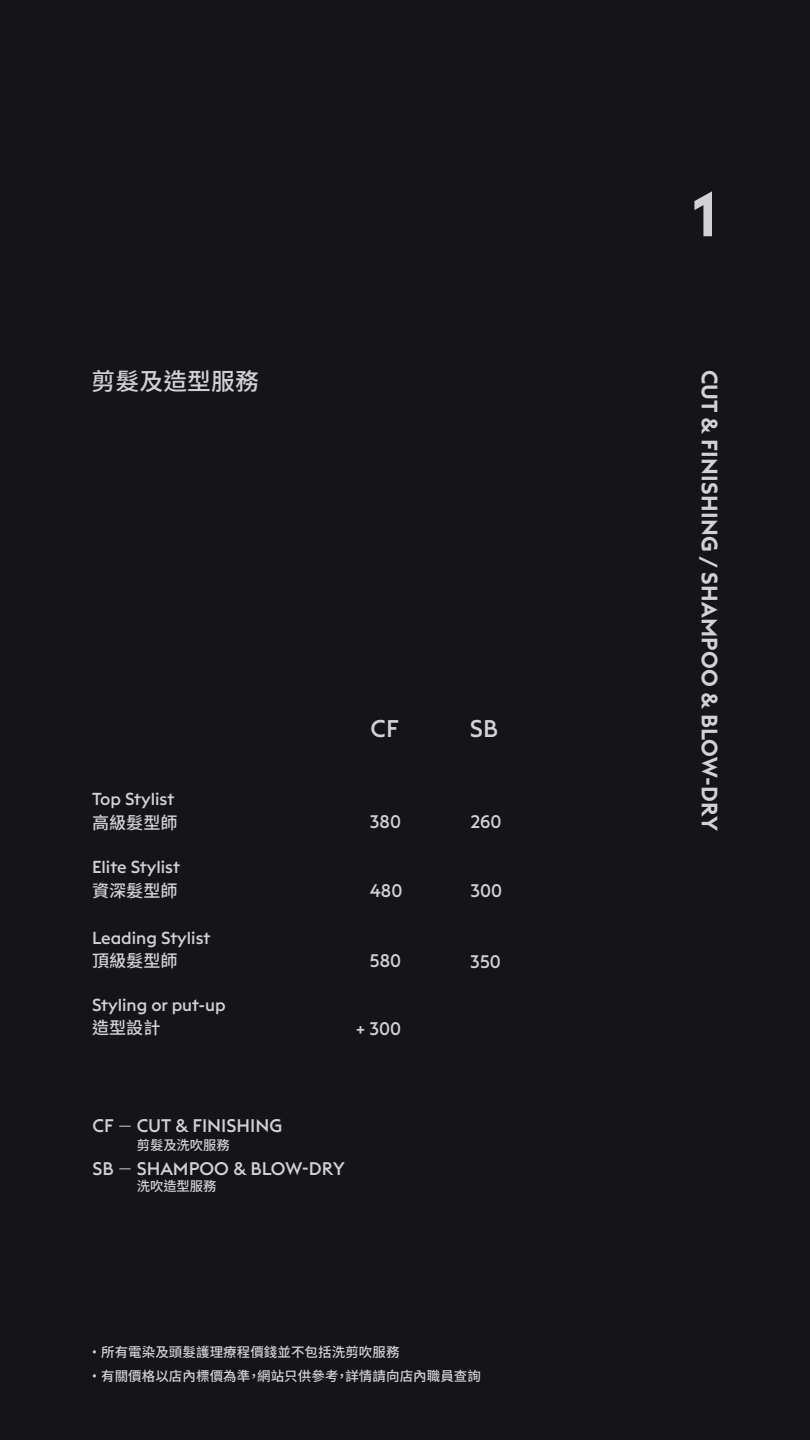
<style>
.page{position:relative;width:810px;height:1440px;background:#151419}
.page>*{position:absolute;margin:0;border:0;box-sizing:border-box;transform-origin:0 0}
.t1{font:600 62.25px "Euclid Triangle";color:#d1d2d4}
.t2{font:500 23.85px "Noto Sans TC";letter-spacing:.005em;color:#d1d2d4}
.t3{font:500 23.85px "Euclid Triangle";color:#d1d2d4}
.t4{font:600 21.98px "Euclid Triangle";letter-spacing:.01em;color:#d1d2d4}
.t5{font:500 18px "Euclid Triangle";color:#d1d2d4}
.t6{font:500 17.92px "Euclid Triangle";letter-spacing:.005em;color:#d1d2d4}
.t7{font:500 17.1px "Euclid Triangle";color:#d1d2d4}
.t8{font:500 17.1px "Noto Sans TC";color:#d1d2d4}
.t9{font:500 13.5px/23.3px "Noto Sans TC";letter-spacing:.005em;color:#d1d2d4}
.t10{font:500 13.35px "Noto Sans TC";color:#d1d2d4}
</style>
<div class="page">
<svg style="left:119px;top:1126px;width:12px;height:1px"></svg>
<svg style="left:119px;top:1168px;width:12px;height:1px"></svg>
<h2 class="t2" style="left:92px;top:368px;width:169px">剪髮及造型服務</h2>
<p class="t7" style="left:92px;top:788px;width:84px">Top Stylist</p>
<p class="t8" style="left:92px;top:813px;width:87px">高級髮型師</p>
<p class="t7" style="left:92px;top:856px;width:90px">Elite Stylist</p>
<p class="t8" style="left:92px;top:881px;width:87px">資深髮型師</p>
<p class="t7" style="left:92px;top:927px;width:120px">Leading Stylist</p>
<p class="t8" style="left:92px;top:951px;width:87px">頂級髮型師</p>
<p class="t7" style="left:92px;top:994px;width:135px">Styling or put-up</p>
<p class="t8" style="left:92px;top:1018px;width:70px">造型設計</p>
<h2 class="t3" style="left:371px;top:713px;width:30px">CF</h2>
<h2 class="t3" style="left:470px;top:713px;width:30px">SB</h2>
<h3 class="t6" style="left:370px;top:810px;width:33px">380</h3>
<h3 class="t6" style="left:470px;top:811px;width:33px">260</h3>
<h3 class="t6" style="left:370px;top:879px;width:34px">480</h3>
<h3 class="t6" style="left:470px;top:879px;width:33px">300</h3>
<h3 class="t6" style="left:370px;top:949px;width:33px">580</h3>
<h3 class="t6" style="left:356px;top:1017px;width:47px">+ 300</h3>
<h3 class="t6" style="left:470px;top:950px;width:32px">350</h3>
<h3 class="t5" style="left:92px;top:1115px;width:23px">CF</h3>
<h3 class="t5" style="left:137px;top:1115px;width:147px">CUT &amp; FINISHING</h3>
<h3 class="t5" style="left:92px;top:1157px;width:23px">SB</h3>
<h3 class="t5" style="left:137px;top:1157px;width:210px">SHAMPOO &amp; BLOW-DRY</h3>
<p class="t10" style="left:137px;top:1137px;width:95px">剪髮及洗吹服務</p>
<p class="t10" style="left:137px;top:1179px;width:81px">洗吹造型服務</p>
<p class="t9" style="left:88px;top:1341px;width:395px">· 所有電染及頭髮護理療程價錢並不包括洗剪吹服務<br>· 有關價格以店內標價為準，網站只供參考，詳情請向店內職員查詢</p>
<h1 class="t1" style="left:693px;top:174px;width:26px">1</h1>
<h3 class="t4" style="left:724px;top:370px;width:463px;rotate:90deg">CUT &amp; FINISHING / SHAMPOO &amp; BLOW-DRY</h3>
</div>
